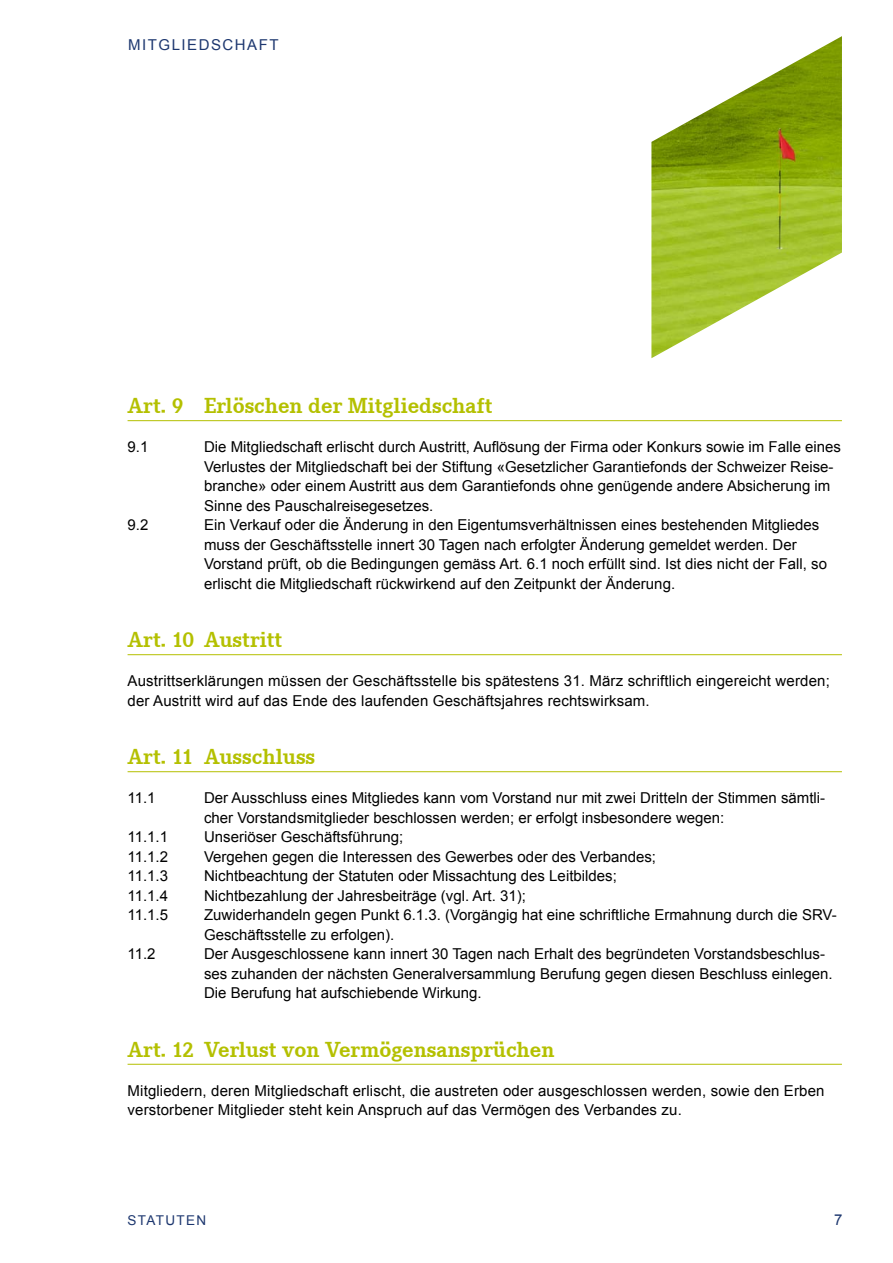
<style>
.page{position:relative;width:893px;height:1263px;background:#fff}
.page>*{position:absolute;margin:0;border:0;box-sizing:border-box;transform-origin:0 0}
.t1{font:700 22.5px "Corporate E";color:#b4c000}
.t2{font:15px/19.5px "Arial";color:#000}
.t3{font:15px "Arial";color:#1d376f}
.t4{font:13.5px "Arial";letter-spacing:.1em;color:#1d376f}
</style>
<div class="page">
<img style="left:651px;top:36px;width:191px;height:322px">
<hr style="left:128px;top:420px;width:714px;height:1px;background:#b4c000">
<hr style="left:128px;top:654px;width:714px;height:1px;background:#b4c000">
<hr style="left:128px;top:771px;width:714px;height:1px;background:#b4c000">
<hr style="left:128px;top:1064px;width:714px;height:1px;background:#b4c000">
<p class="t3" style="left:128px;top:35px;width:42px">Mitglieds</p>
<p class="t3" style="left:223px;top:35px;width:24px">chaf</p>
<p class="t3" style="left:269px;top:35px;width:11px">t</p>
<h1 class="t1" style="left:128px;top:393px;width:367px">Art. 9 Erlöschen der Mitgliedschaft</h1>
<p class="t2" style="left:128px;top:437px;width:22px">9.1</p>
<p class="t2" style="left:204px;top:437px;width:638px">Die Mitgliedschaft erlischt durch Austritt, Auflösung der Firma oder Konkurs sowie im Falle eines Verlustes der Mitgliedschaft bei der Stiftung «Gesetzlicher Garantiefonds der Schweizer Reise&shy;branche» oder einem Austritt aus dem Garantiefonds ohne genügende andere Absicherung im Sinne des Pauschalreisegesetzes.</p>
<p class="t2" style="left:128px;top:515px;width:22px">9.2</p>
<p class="t2" style="left:204px;top:515px;width:624px">Ein Verkauf oder die Änderung in den Eigentumsverhältnissen eines bestehenden Mitgliedes muss der Geschäftsstelle innert 30 Tagen nach erfolgter Änderung gemeldet werden. Der Vorstand prüft, ob die Bedingungen gemäss Art. 6.1 noch erfüllt sind. Ist dies nicht der Fall, so erlischt die Mitgliedschaft rückwirkend auf den Zeitpunkt der Änderung.</p>
<h1 class="t1" style="left:128px;top:627px;width:156px">Art. 10 Austritt</h1>
<p class="t2" style="left:128px;top:671px;width:704px">Austrittserklärungen müssen der Geschäftsstelle bis spätestens 31. März schriftlich eingereicht werden; der Austritt wird auf das Ende des laufenden Geschäftsjahres rechtswirksam.</p>
<h1 class="t1" style="left:128px;top:744px;width:189px">Art. 11 Ausschluss</h1>
<p class="t2" style="left:128px;top:788px;width:30px">11.1</p>
<p class="t2" style="left:204px;top:788px;width:623px">Der Ausschluss eines Mitgliedes kann vom Vorstand nur mit zwei Dritteln der Stimmen sämtli&shy;cher Vorstandsmitglieder beschlossen werden; er erfolgt insbesondere wegen:</p>
<p class="t2" style="left:128px;top:827px;width:42px">11.1.1</p>
<p class="t2" style="left:204px;top:827px;width:201px">Unseriöser Geschäftsführung;</p>
<p class="t2" style="left:128px;top:847px;width:42px">11.1.2</p>
<p class="t2" style="left:204px;top:847px;width:453px">Vergehen gegen die Interessen des Gewerbes oder des Verbandes;</p>
<p class="t2" style="left:128px;top:866px;width:42px">11.1.3</p>
<p class="t2" style="left:204px;top:866px;width:414px">Nichtbeachtung der Statuten oder Missachtung des Leitbildes;</p>
<p class="t2" style="left:128px;top:886px;width:42px">11.1.4</p>
<p class="t2" style="left:204px;top:886px;width:323px">Nichtbezahlung der Jahresbeiträge (vgl. Art. 31);</p>
<p class="t2" style="left:128px;top:905px;width:42px">11.1.5</p>
<p class="t2" style="left:204px;top:905px;width:634px">Zuwiderhandeln gegen Punkt 6.1.3. (Vorgängig hat eine schriftliche Ermahnung durch die SRV-<br>Geschäftsstelle zu erfolgen).</p>
<p class="t2" style="left:128px;top:944px;width:30px">11.2</p>
<p class="t2" style="left:204px;top:944px;width:630px">Der Ausgeschlossene kann innert 30 Tagen nach Erhalt des begründeten Vorstandsbeschlus&shy;ses zuhanden der nächsten Generalversammlung Berufung gegen diesen Beschluss einlegen.<br>Die Berufung hat aufschiebende Wirkung.</p>
<h1 class="t1" style="left:128px;top:1036px;width:428px">Art. 12 Verlust von Vermögensansprüchen</h1>
<p class="t2" style="left:128px;top:1081px;width:698px">Mitgliedern, deren Mitgliedschaft erlischt, die austreten oder ausgeschlossen werden, sowie den Erben verstorbener Mitglieder steht kein Anspruch auf das Vermögen des Verbandes zu.</p>
<p class="t4" style="left:128px;top:1211px;width:80px">statuten</p>
<p class="t3" style="left:834px;top:1209px;width:10px">7</p>
</div>
